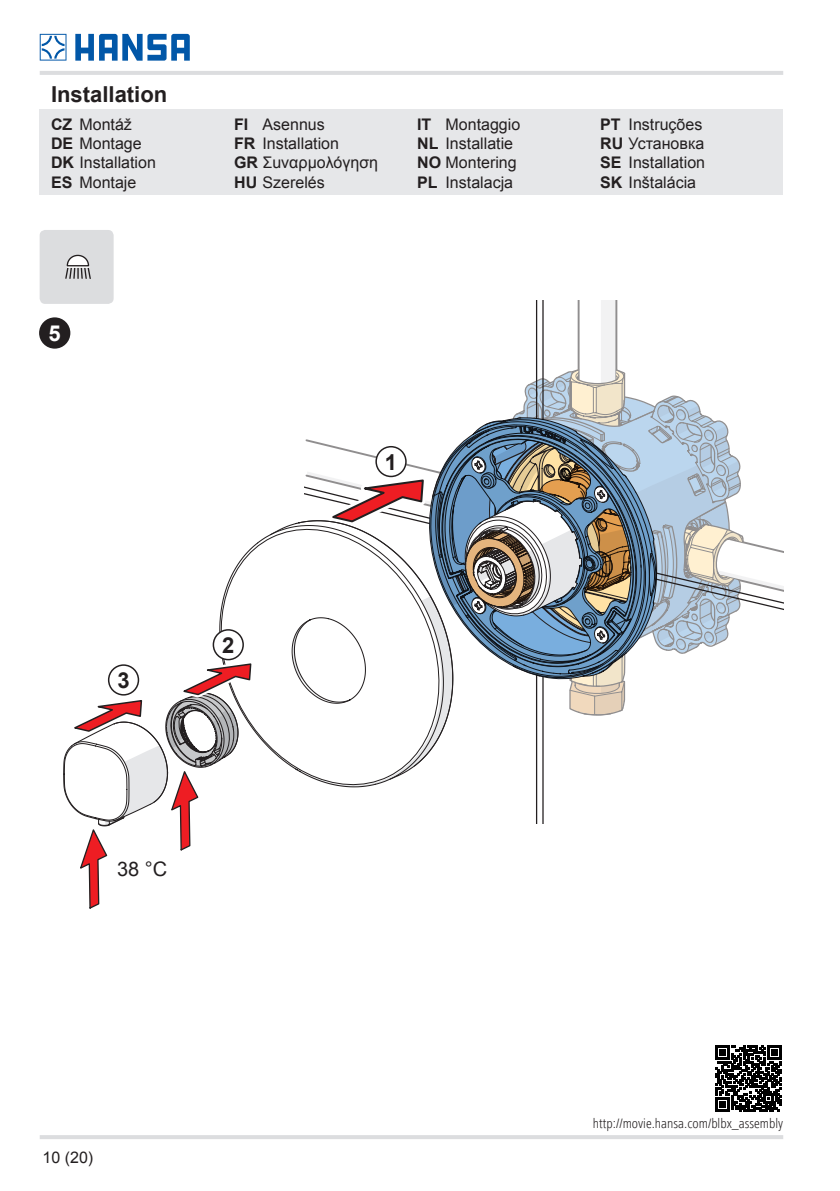
<style>
.page{position:relative;width:840px;height:1191px;background:#fff}
.page>*{position:absolute;margin:0;border:0;box-sizing:border-box;transform-origin:0 0}
.t1{font:700 22px "Arial";color:#231f20}
.t2{font:700 22px "Arial";color:#fff}
.Title_Helvetica_Neue{font:20px "Arial";color:#231f20}
.t3{font:16px/19.2px "Arial";color:#231f20}
.t4{font:300 condensed 14px "Frutiger Next LT";color:#231f20}
.s1{font-weight:700}
</style>
<div class="page">
<hr style="left:535px;top:662px;width:2px;height:161px;background:#231f20">
<hr style="left:542px;top:664px;width:1px;height:159px;background:#231f20">
<svg style="left:304px;top:300px;width:478px;height:416px"></svg>
<svg style="left:215px;top:512px;width:239px;height:204px"></svg>
<svg style="left:219px;top:519px;width:234px;height:269px"></svg>
<svg style="left:63px;top:659px;width:192px;height:250px"></svg>
<div style="left:40px;top:230px;width:74px;height:74px;background:#dcdddf;border-radius:6px"></div>
<svg style="left:65px;top:254px;width:26px;height:25px"></svg>
<div style="left:39px;top:317px;width:31px;height:32px;background:#231f20;border-radius:50%"></div>
<div style="left:213px;top:630px;width:30px;height:29px;background:#fff;border-radius:50%"></div>
<div style="left:212px;top:629px;width:32px;height:31px;border:2px solid #231f20;border-radius:50%"></div>
<hr style="left:40px;top:1135px;width:742px;height:4px;background:#dcdddf">
<hr style="left:40px;top:71px;width:742px;height:4px;background:#dcdddf">
<svg style="left:40px;top:34px;width:26px;height:27px"></svg>
<svg style="left:75px;top:34px;width:115px;height:27px"></svg>
<div style="left:40px;top:75px;width:742px;height:120px;background:#e6e7e9"></div>
<div style="left:40px;top:75px;width:742px;height:34px;background:#fff"></div>
<svg style="left:715px;top:1045px;width:67px;height:67px"></svg>
<svg style="left:715px;top:1045px;width:65px;height:66px"></svg>
<h1 class="t1" style="left:51px;top:80px;width:118px">Installation</h1>
<p class="t3" style="left:51px;top:115px;width:106px"><span class="s1">CZ</span> Montáž<br><span class="s1">DE</span> Montage<br><span class="s1">DK</span> Installation<br><span class="s1">ES</span> Montaje</p>
<p class="t3" style="left:234px;top:115px;width:145px"><span class="s1">FI</span> Asennus<br><span class="s1">FR</span> Installation<br><span class="s1">GR</span> Σuvαρμoλόγηση<br><span class="s1">HU</span> Szerelés</p>
<p class="t3" style="left:417px;top:115px;width:105px"><span class="s1">IT</span> Montaggio<br><span class="s1">NL</span> Installatie<br><span class="s1">NO</span> Montering<br><span class="s1">PL</span> Instalacja</p>
<p class="t3" style="left:600px;top:115px;width:106px"><span class="s1">PT</span> Instruções<br><span class="s1">RU</span> Установка<br><span class="s1">SE</span> Installation<br><span class="s1">SK</span> Inštalácia</p>
<p class="t2" style="left:49px;top:319px;width:14px">5</p>
<p class="t1" style="left:117px;top:665px;width:14px">3</p>
<p class="t1" style="left:222px;top:630px;width:14px">2</p>
<p class="Title_Helvetica_Neue" style="left:117px;top:856px;width:52px">38 °C</p>
<p class="t3" style="left:43px;top:1147px;width:52px">10 (20)</p>
<p class="t1" style="left:384px;top:447px;width:14px">1</p>
<p class="t4" style="left:592px;top:1115px;width:192px">http://movie.hansa.com/blbx_assembly</p>
</div>
